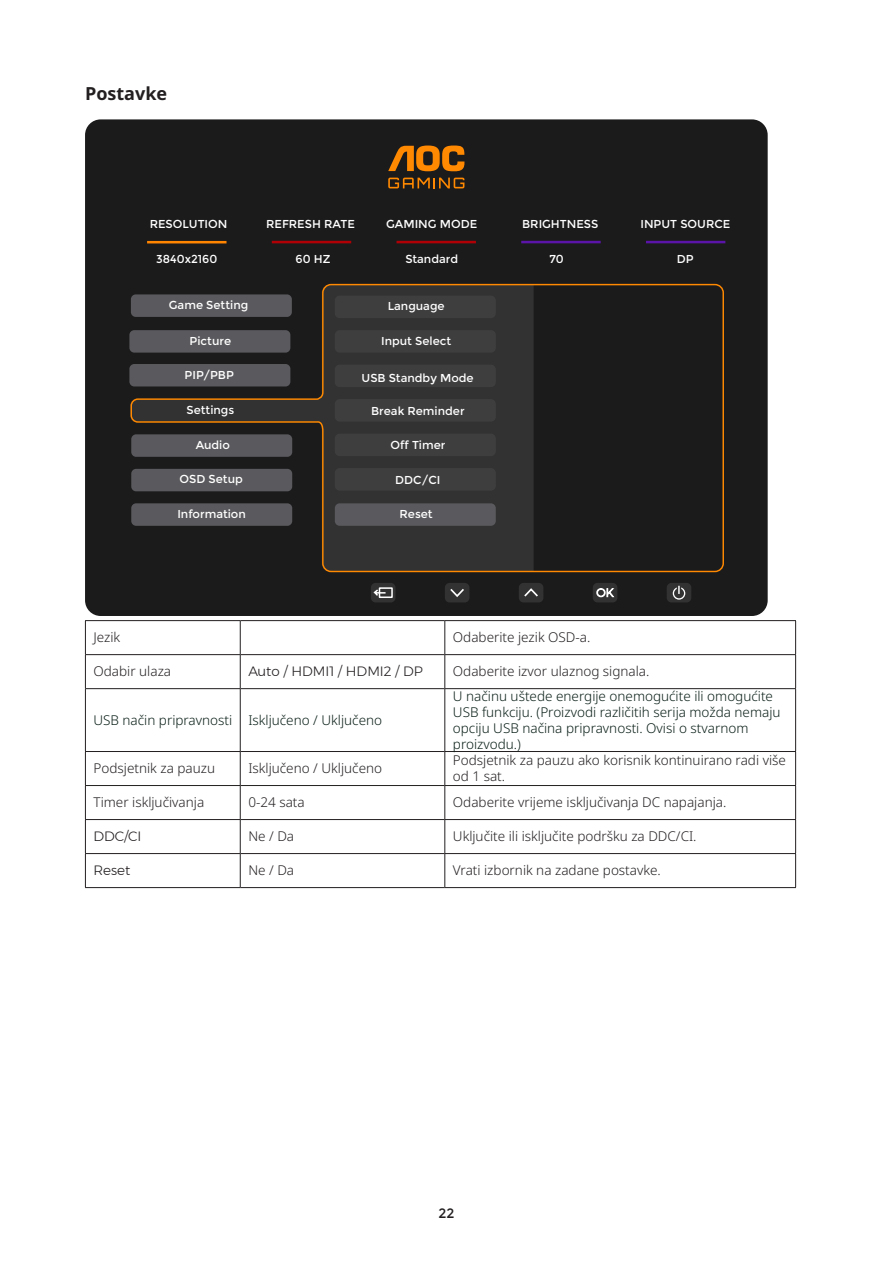
<style>
.page{position:relative;width:893px;height:1263px;background:#fff}
.page>*{position:absolute;margin:0;border:0;box-sizing:border-box;transform-origin:0 0}
.Heading_3{font:700 18px "Noto Sans";color:#231f20}
.无间隔{font:300 13.5px/16.2px "Noto Sans";color:#231f20}
.无间隔-2{font:300 13.5px/16.2px "Noto Sans";color:#091e17}
.正文_text-1{font:300 13.5px "Noto Sans";color:#231f20}
.无间隔-3{font:300 13.5px "Montserrat";color:#231f20}
.正文_text-1-2{font:300 13.5px "Montserrat";color:#231f20}
.t1{font:13.5px "Montserrat";color:#231f20}
.t2{font:11.55px "Montserrat";color:#fff}
</style>
<div class="page">
<div style="left:85px;top:119px;width:683px;height:497px;background:#1c1b1c;border-radius:16px"></div>
<svg style="left:388px;top:178px;width:76px;height:10px"></svg>
<svg style="left:388px;top:146px;width:76px;height:25px"></svg>
<hr style="left:147px;top:241px;width:79px;height:2px;background:#ff8400">
<hr style="left:272px;top:241px;width:79px;height:2px;background:#b00006">
<hr style="left:397px;top:241px;width:79px;height:2px;background:#b00006">
<hr style="left:521px;top:241px;width:80px;height:2px;background:#5a15a8">
<hr style="left:646px;top:241px;width:79px;height:2px;background:#5a15a8">
<div style="left:445px;top:583px;width:24px;height:19px;background:#383838;border-radius:5px"></div>
<svg style="left:450px;top:589px;width:14px;height:8px"></svg>
<div style="left:519px;top:583px;width:24px;height:19px;background:#383838;border-radius:5px"></div>
<svg style="left:524px;top:588px;width:14px;height:9px"></svg>
<div style="left:593px;top:583px;width:24px;height:19px;background:#383838;border-radius:5px"></div>
<svg style="left:596px;top:588px;width:18px;height:10px"></svg>
<div style="left:667px;top:583px;width:24px;height:19px;background:#383838;border-radius:5px"></div>
<svg style="left:673px;top:586px;width:12px;height:14px"></svg>
<div style="left:371px;top:583px;width:24px;height:19px;background:#383838;border-radius:5px"></div>
<div style="left:379px;top:587px;width:14px;height:11px;border:2px solid #fff"></div>
<svg style="left:373px;top:588px;width:14px;height:9px"></svg>
<svg style="left:130px;top:283px;width:594px;height:290px"></svg>
<div style="left:335px;top:503px;width:161px;height:23px;background:#5a5a5e;border-radius:5px"></div>
<hr style="left:85px;top:620px;width:155px;height:1px;background:#231f20">
<hr style="left:85px;top:621px;width:1px;height:33px;background:#231f20">
<hr style="left:240px;top:620px;width:205px;height:1px;background:#231f20">
<hr style="left:240px;top:621px;width:1px;height:33px;background:#231f20">
<hr style="left:445px;top:620px;width:351px;height:1px;background:#231f20">
<hr style="left:444px;top:621px;width:1px;height:33px;background:#231f20">
<hr style="left:795px;top:621px;width:1px;height:33px;background:#231f20">
<hr style="left:85px;top:654px;width:155px;height:1px;background:#231f20">
<hr style="left:85px;top:655px;width:1px;height:33px;background:#231f20">
<hr style="left:240px;top:654px;width:205px;height:1px;background:#231f20">
<hr style="left:240px;top:655px;width:1px;height:33px;background:#231f20">
<hr style="left:445px;top:654px;width:351px;height:1px;background:#231f20">
<hr style="left:444px;top:655px;width:1px;height:33px;background:#231f20">
<hr style="left:795px;top:655px;width:1px;height:33px;background:#231f20">
<hr style="left:85px;top:688px;width:155px;height:1px;background:#231f20">
<hr style="left:85px;top:689px;width:1px;height:62px;background:#231f20">
<hr style="left:240px;top:688px;width:205px;height:1px;background:#231f20">
<hr style="left:240px;top:689px;width:1px;height:62px;background:#231f20">
<hr style="left:445px;top:688px;width:351px;height:1px;background:#231f20">
<hr style="left:444px;top:689px;width:1px;height:62px;background:#231f20">
<hr style="left:795px;top:689px;width:1px;height:62px;background:#231f20">
<hr style="left:85px;top:751px;width:155px;height:1px;background:#231f20">
<hr style="left:85px;top:752px;width:1px;height:33px;background:#231f20">
<hr style="left:240px;top:751px;width:205px;height:1px;background:#231f20">
<hr style="left:240px;top:752px;width:1px;height:33px;background:#231f20">
<hr style="left:445px;top:751px;width:351px;height:1px;background:#231f20">
<hr style="left:444px;top:752px;width:1px;height:33px;background:#231f20">
<hr style="left:795px;top:752px;width:1px;height:33px;background:#231f20">
<hr style="left:85px;top:785px;width:155px;height:1px;background:#231f20">
<hr style="left:85px;top:786px;width:1px;height:33px;background:#231f20">
<hr style="left:240px;top:785px;width:205px;height:1px;background:#231f20">
<hr style="left:240px;top:786px;width:1px;height:33px;background:#231f20">
<hr style="left:445px;top:785px;width:351px;height:1px;background:#231f20">
<hr style="left:444px;top:786px;width:1px;height:33px;background:#231f20">
<hr style="left:795px;top:786px;width:1px;height:33px;background:#231f20">
<hr style="left:85px;top:819px;width:155px;height:1px;background:#231f20">
<hr style="left:85px;top:820px;width:1px;height:33px;background:#231f20">
<hr style="left:240px;top:819px;width:205px;height:1px;background:#231f20">
<hr style="left:240px;top:820px;width:1px;height:33px;background:#231f20">
<hr style="left:445px;top:819px;width:351px;height:1px;background:#231f20">
<hr style="left:444px;top:820px;width:1px;height:33px;background:#231f20">
<hr style="left:795px;top:820px;width:1px;height:33px;background:#231f20">
<hr style="left:85px;top:853px;width:155px;height:1px;background:#231f20">
<hr style="left:85px;top:854px;width:1px;height:33px;background:#231f20">
<hr style="left:240px;top:853px;width:205px;height:1px;background:#231f20">
<hr style="left:240px;top:854px;width:1px;height:33px;background:#231f20">
<hr style="left:445px;top:853px;width:351px;height:1px;background:#231f20">
<hr style="left:444px;top:854px;width:1px;height:33px;background:#231f20">
<hr style="left:795px;top:854px;width:1px;height:33px;background:#231f20">
<hr style="left:85px;top:887px;width:155px;height:1px;background:#231f20">
<hr style="left:240px;top:887px;width:205px;height:1px;background:#231f20">
<hr style="left:445px;top:887px;width:351px;height:1px;background:#231f20">
<p class="Heading_3" style="left:85px;top:84px;width:84px">Postavke</p>
<p class="t2" style="left:150px;top:217px;width:79px">RESOLUTION</p>
<p class="t2" style="left:156px;top:253px;width:63px">3840x2160</p>
<p class="t2" style="left:169px;top:298px;width:81px">Game Setting</p>
<p class="t2" style="left:190px;top:334px;width:43px">Picture</p>
<p class="t2" style="left:185px;top:368px;width:51px">PIP/PBP</p>
<p class="t2" style="left:186px;top:403px;width:49px">Settings</p>
<p class="t2" style="left:196px;top:438px;width:36px">Audio</p>
<p class="t2" style="left:180px;top:472px;width:65px">OSD Setup</p>
<p class="t2" style="left:177px;top:507px;width:70px">Information</p>
<p class="t2" style="left:266px;top:217px;width:90px">REFRESH RATE</p>
<p class="t2" style="left:296px;top:252px;width:36px">60 HZ</p>
<p class="t2" style="left:386px;top:217px;width:92px">GAMING MODE</p>
<p class="t2" style="left:405px;top:252px;width:54px">Standard</p>
<p class="t2" style="left:388px;top:299px;width:58px">Language</p>
<p class="t2" style="left:381px;top:334px;width:72px">Input Select</p>
<p class="t2" style="left:361px;top:371px;width:114px">USB Standby Mode</p>
<p class="t2" style="left:371px;top:404px;width:95px">Break Reminder</p>
<p class="t2" style="left:390px;top:439px;width:57px">Off Timer</p>
<p class="t2" style="left:395px;top:473px;width:47px">DDC/CI</p>
<p class="t2" style="left:400px;top:507px;width:35px">Reset</p>
<p class="t2" style="left:522px;top:217px;width:78px">BRIGHTNESS</p>
<p class="t2" style="left:549px;top:252px;width:16px">70</p>
<p class="t2" style="left:640px;top:217px;width:92px">INPUT SOURCE</p>
<p class="t2" style="left:677px;top:252px;width:18px">DP</p>
<p class="无间隔" style="left:94px;top:630px;width:28px">Jezik</p>
<p class="无间隔" style="left:453px;top:630px;width:139px">Odaberite jezik OSD-a.</p>
<p class="无间隔" style="left:94px;top:664px;width:79px">Odabir ulaza</p>
<p class="无间隔-3" style="left:248px;top:661px;width:176px">Auto / HDMI1 / HDMI2 / DP</p>
<p class="无间隔" style="left:453px;top:664px;width:198px">Odaberite izvor ulaznog signala.</p>
<p class="无间隔-2" style="left:94px;top:712px;width:140px">USB način pripravnosti</p>
<p class="无间隔-2" style="left:248px;top:712px;width:135px">Isključeno / Uključeno</p>
<p class="无间隔-2" style="left:453px;top:688px;width:329px">U načinu uštede energije onemogućite ili omogućite USB funkciju. (Proizvodi različitih serija možda nemaju opciju USB načina pripravnosti. Ovisi o stvarnom proizvodu.)</p>
<p class="正文_text-1" style="left:94px;top:761px;width:123px">Podsjetnik za pauzu</p>
<p class="正文_text-1" style="left:248px;top:761px;width:135px">Isključeno / Uključeno</p>
<p class="无间隔" style="left:453px;top:752px;width:334px">Podsjetnik za pauzu ako korisnik kontinuirano radi više od 1 sat.</p>
<p class="正文_text-1" style="left:94px;top:795px;width:112px">Timer isključivanja</p>
<p class="正文_text-1" style="left:248px;top:795px;width:58px">0-24 sata</p>
<p class="无间隔" style="left:453px;top:795px;width:275px">Odaberite vrijeme isključivanja DC napajanja.</p>
<p class="正文_text-1-2" style="left:94px;top:826px;width:50px">DDC/CI</p>
<p class="正文_text-1" style="left:248px;top:829px;width:47px">Ne / Da</p>
<p class="无间隔" style="left:453px;top:829px;width:245px">Uključite ili isključite podršku za DDC/CI.</p>
<p class="正文_text-1-2" style="left:94px;top:860px;width:38px">Reset</p>
<p class="正文_text-1" style="left:248px;top:863px;width:47px">Ne / Da</p>
<p class="无间隔" style="left:453px;top:863px;width:209px">Vrati izbornik na zadane postavke.</p>
<p class="t1" style="left:439px;top:1205px;width:17px">22</p>
</div>
